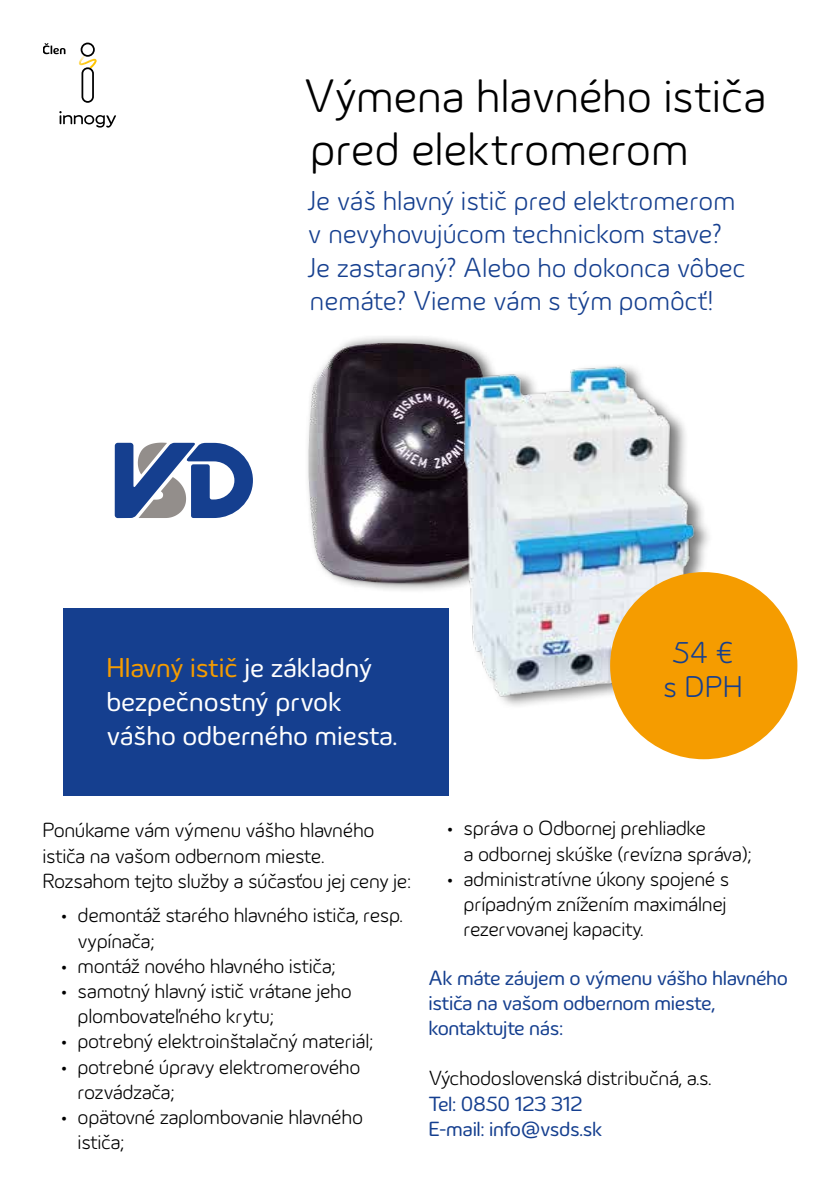
<style>
.page{position:relative;width:840px;height:1191px;background:#fff}
.page>*{position:absolute;margin:0;border:0;box-sizing:border-box;transform-origin:0 0}
.t1{font:300 48px/52.8px "Innogy";letter-spacing:-.005em;color:#000}
.t2{font:300 30.8px/33.8px "Innogy";color:#153f8f}
.t3{font:300 28px/33.6px "Innogy";color:#153f8f}
.t4{font:28px/33.6px "Innogy";color:#fff}
.t5{font:300 21px/25.2px "Innogy";letter-spacing:-.015em;color:#000}
.t6{font:21px/25.2px "Innogy";letter-spacing:-.015em;color:#153f8f}
.s1{color:#f59c00}
</style>
<div class="page">
<img style="left:307px;top:337px;width:181px;height:251px">
<img style="left:416px;top:359px;width:298px;height:355px">
<div style="left:63px;top:608px;width:385px;height:187px;background:#153f8f"></div>
<svg style="left:115px;top:442px;width:138px;height:76px"></svg>
<svg style="left:43px;top:43px;width:22px;height:11px"></svg>
<svg style="left:59px;top:111px;width:57px;height:17px"></svg>
<svg style="left:79px;top:43px;width:17px;height:60px"></svg>
<div style="left:609px;top:572px;width:188px;height:187px;background:#f59c00;border-radius:50%"></div>
<h1 class="t1" style="left:303px;top:71px;width:464px">Výmena hlavného ističa pred elektromerom</h1>
<h3 class="t3" style="left:306px;top:184px;width:440px">Je váš hlavný istič pred elektromerom v nevyhovujúcom technickom stave?<br>Je zastaraný? Alebo ho dokonca vôbec nemáte? Vieme vám s tým pomôcť!</h3>
<h3 class="t4" style="left:106px;top:652px;width:293px"><span class="s1">Hlavný istič</span> je základný bezpečnostný prvok vášho odberného miesta.</h3>
<h2 class="t2" style="left:662px;top:637px;width:81px">54 € s DPH</h2>
<p class="t5" style="left:43px;top:818px;width:370px">Ponúkame vám výmenu vášho hlavného ističa na vašom odbernom mieste.<br>Rozsahom tejto služby a súčasťou jej ceny je:</p>
<p class="t5" style="left:78px;top:903px;width:327px;text-indent:-17px">• demontáž starého hlavného ističa, resp. vypínača;</p>
<p class="t5" style="left:61px;top:953px;width:276px">• montáž nového hlavného ističa;</p>
<p class="t5" style="left:78px;top:979px;width:275px;text-indent:-17px">• samotný hlavný istič vrátane jeho plombovateľného krytu;</p>
<p class="t5" style="left:61px;top:1029px;width:314px">• potrebný elektroinštalačný materiál;</p>
<p class="t5" style="left:78px;top:1054px;width:284px;text-indent:-17px">• potrebné úpravy elektromerového rozvádzača;</p>
<p class="t5" style="left:78px;top:1105px;width:287px;text-indent:-17px">• opätovné zaplombovanie hlavného ističa;</p>
<p class="t5" style="left:463px;top:816px;width:289px;text-indent:-17px">• správa o Odbornej prehliadke<br>a odbornej skúške (revízna správa);</p>
<p class="t5" style="left:463px;top:867px;width:267px;text-indent:-17px">• administratívne úkony spojené s prípadným znížením maximálnej rezervovanej kapacity.</p>
<p class="t6" style="left:428px;top:965px;width:361px">Ak máte záujem o výmenu vášho hlavného ističa na vašom odbernom mieste, kontaktujte nás:</p>
<p class="t5" style="left:428px;top:1066px;width:285px">Východoslovenská distribučná, a.s.</p>
<p class="t6" style="left:428px;top:1091px;width:175px">Tel: 0850 123 312<br>E-mail: info@vsds.sk</p>
</div>
